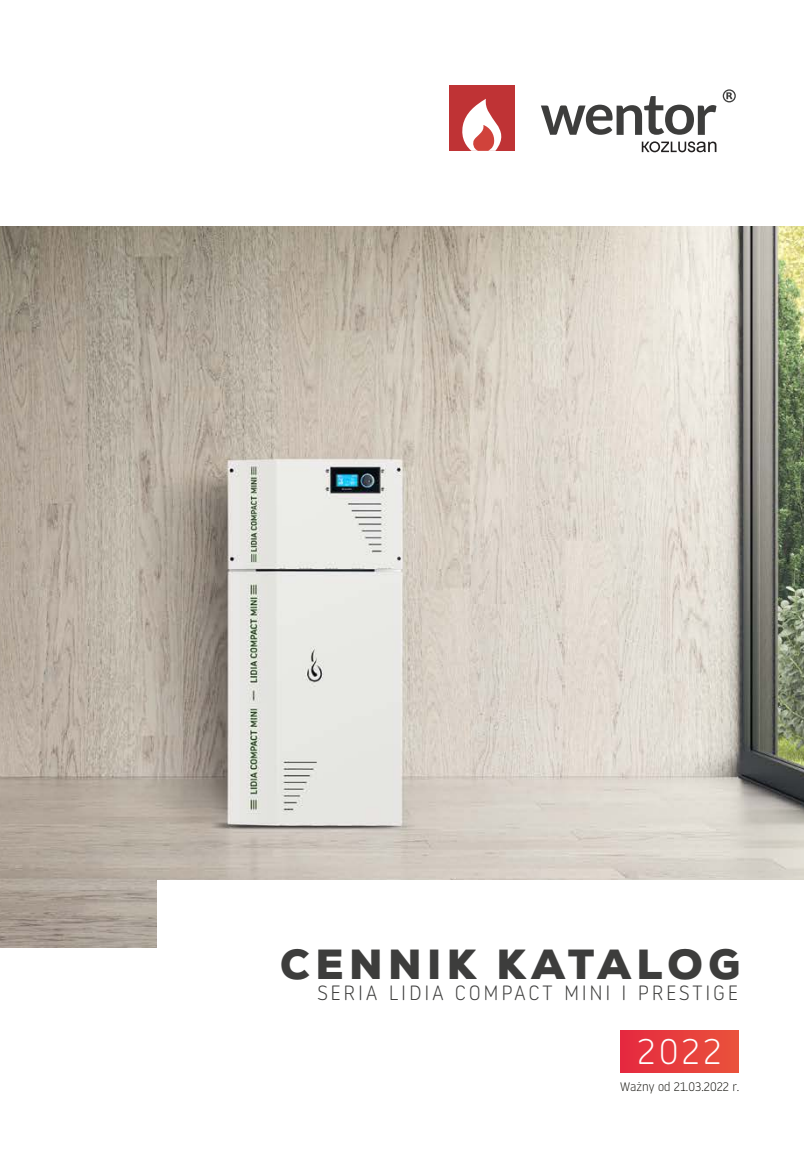
<style>
.page{position:relative;width:804px;height:1166px;background:#fff}
.page>*{position:absolute;margin:0;border:0;box-sizing:border-box;transform-origin:0 0}
.t1{font:900 42px "Nexa";letter-spacing:.13em;color:#3d3d3c}
.t2{font:300 35.7px "Roway Round";color:#fff}
.t3{font:300 20.65px "Roway Round";letter-spacing:.13em;color:#3d3d3c}
.t4{font:300 12.25px "Roway Round";color:#13120d}
</style>
<div class="page">
<img style="left:0;top:226px;width:804px;height:721px">
<div style="left:158px;top:881px;width:646px;height:285px;background:#fff"></div>
<div style="left:620px;top:1031px;width:118px;height:42px;background:linear-gradient(to right,#e5293f,#ea523b)"></div>
<svg style="left:541px;top:96px;width:175px;height:39px"></svg>
<div style="left:449px;top:86px;width:65px;height:65px;background:#bf3335"></div>
<svg style="left:462px;top:99px;width:40px;height:52px"></svg>
<svg style="left:722px;top:89px;width:13px;height:13px"></svg>
<svg style="left:641px;top:141px;width:75px;height:11px"></svg>
<h1 class="t1" style="left:280px;top:937px;width:461px">CENNIK KATALOG</h1>
<p class="t3" style="left:317px;top:978px;width:422px">SERIA LIDIA COMPACT MINI I PRESTIGE</p>
<h2 class="t2" style="left:637px;top:1027px;width:85px">2022</h2>
<p class="t4" style="left:620px;top:1078px;width:121px">Ważny od 21.03.2022 r.</p>
</div>
